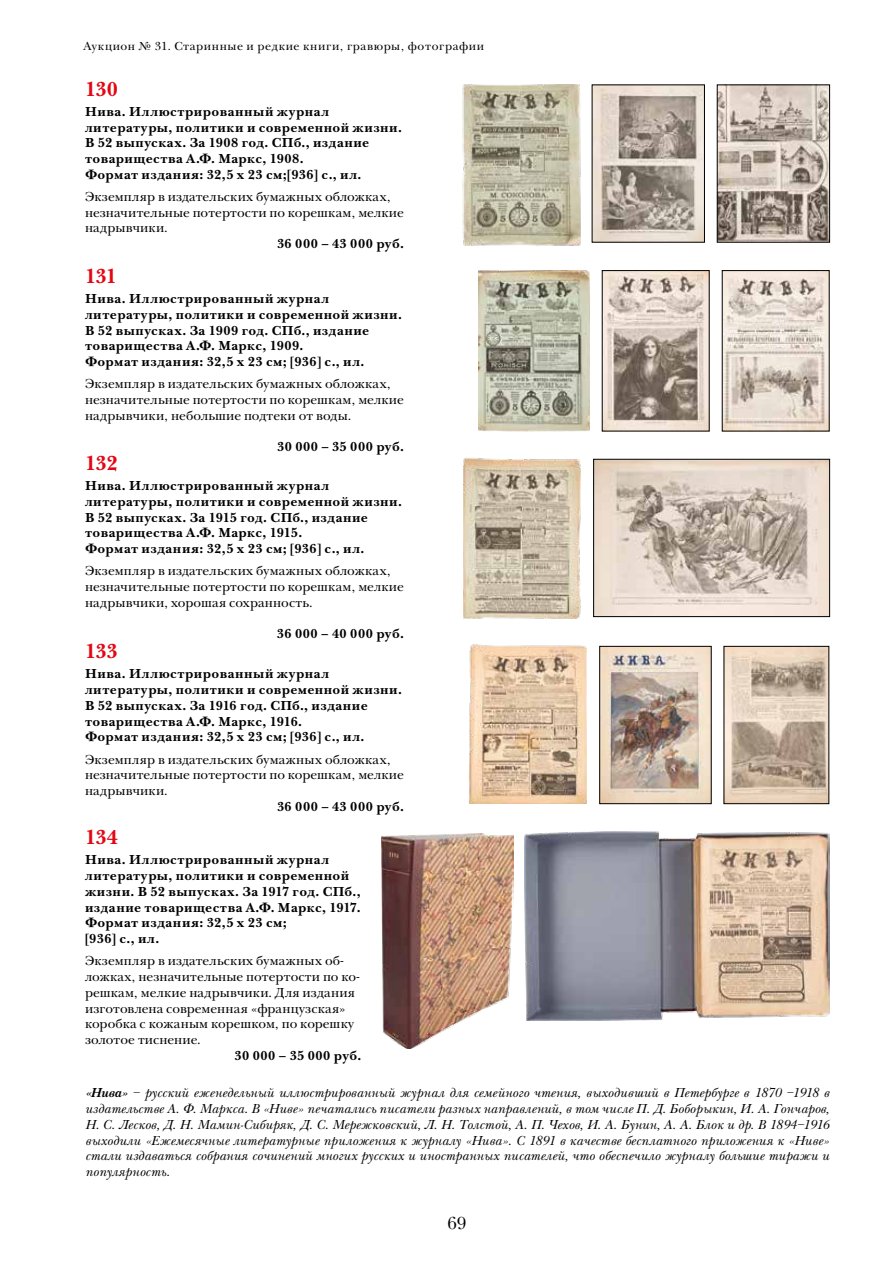
<style>
.page{position:relative;width:893px;height:1263px;background:#fff}
.page>*{position:absolute;margin:0;border:0;box-sizing:border-box;transform-origin:0 0}
.t1{font:700 21px "New Baskerville C";letter-spacing:-.035em;color:#e30613}
.t2{font:18px "New Baskerville C";color:#000}
.t3{font:700 13.5px/15.8px "New Baskerville C";letter-spacing:.03em;color:#000}
.t4{font:13.5px/15.8px "New Baskerville C";letter-spacing:.01em;color:#000}
.t5{font:italic 13.5px/15.8px "New Baskerville C";letter-spacing:.02em;color:#000;text-align:justify}
.t6{font:12px "New Baskerville C";letter-spacing:.05em;color:#000}
.s1{font-weight:700}
</style>
<div class="page">
<img style="left:462px;top:85px;width:119px;height:161px">
<img style="left:594px;top:87px;width:109px;height:153px">
<img style="left:719px;top:87px;width:109px;height:153px">
<div style="left:717px;top:85px;width:113px;height:157px;border:1px solid #000"></div>
<img style="left:478px;top:271px;width:111px;height:160px">
<img style="left:604px;top:272px;width:103px;height:157px">
<img style="left:724px;top:272px;width:103px;height:157px">
<img style="left:463px;top:458px;width:118px;height:160px">
<img style="left:595px;top:461px;width:233px;height:154px">
<div style="left:593px;top:459px;width:237px;height:158px;border:1px solid #000"></div>
<img style="left:469px;top:644px;width:118px;height:160px">
<img style="left:726px;top:648px;width:101px;height:154px">
<div style="left:724px;top:646px;width:105px;height:158px;border:1px solid #000"></div>
<img style="left:601px;top:648px;width:108px;height:154px">
<div style="left:599px;top:646px;width:112px;height:158px;border:1px solid #000"></div>
<img style="left:382px;top:833px;width:131px;height:215px">
<img style="left:524px;top:831px;width:306px;height:189px">
<p class="t6" style="left:84px;top:39px;width:402px">Аукцион № 31. Старинные и редкие книги, гравюры, фотографии</p>
<h1 class="t1" style="left:85px;top:77px;width:35px">130</h1>
<p class="t3" style="left:85px;top:104px;width:318px">Нива. Иллюстрированный журнал литературы, политики и современной жизни.<br>В 52 выпусках. За 1908 год. СПб., издание товарищества А.Ф. Маркс, 1908.<br>Формат издания: 32,5 х 23 см;[936] с., ил.</p>
<p class="t4" style="left:85px;top:189px;width:320px">Экземпляр в издательских бумажных обложках, незначительные потертости по корешкам, мелкие надрывчики.</p>
<p class="t3" style="left:277px;top:236px;width:128px">36 000 – 43 000 руб.</p>
<h1 class="t1" style="left:85px;top:264px;width:33px">131</h1>
<p class="t3" style="left:85px;top:291px;width:318px">Нива. Иллюстрированный журнал литературы, политики и современной жизни.<br>В 52 выпусках. За 1909 год. СПб., издание товарищества А.Ф. Маркс, 1909.<br>Формат издания: 32,5 х 23 см; [936] с., ил.</p>
<p class="t4" style="left:85px;top:376px;width:320px">Экземпляр в издательских бумажных обложках, незначительные потертости по корешкам, мелкие надрывчики, небольшие подтеки от воды.</p>
<p class="t3" style="left:277px;top:439px;width:128px">30 000 – 35 000 руб.</p>
<h1 class="t1" style="left:85px;top:451px;width:34px">132</h1>
<p class="t3" style="left:85px;top:478px;width:318px">Нива. Иллюстрированный журнал литературы, политики и современной жизни.<br>В 52 выпусках. За 1915 год. СПб., издание товарищества А.Ф. Маркс, 1915.<br>Формат издания: 32,5 х 23 см; [936] с., ил.</p>
<p class="t4" style="left:85px;top:563px;width:320px">Экземпляр в издательских бумажных обложках, незначительные потертости по корешкам, мелкие надрывчики, хорошая сохранность.</p>
<p class="t3" style="left:277px;top:626px;width:129px">36 000 – 40 000 руб.</p>
<h1 class="t1" style="left:85px;top:639px;width:34px">133</h1>
<p class="t3" style="left:85px;top:666px;width:318px">Нива. Иллюстрированный журнал литературы, политики и современной жизни.<br>В 52 выпусках. За 1916 год. СПб., издание товарищества А.Ф. Маркс, 1916.<br>Формат издания: 32,5 х 23 см; [936] с., ил.</p>
<p class="t4" style="left:85px;top:751px;width:320px">Экземпляр в издательских бумажных обложках, незначительные потертости по корешкам, мелкие надрывчики.</p>
<p class="t3" style="left:277px;top:799px;width:128px">36 000 – 43 000 руб.</p>
<h1 class="t1" style="left:85px;top:825px;width:35px">134</h1>
<p class="t3" style="left:85px;top:852px;width:277px">Нива. Иллюстрированный журнал литературы, политики и современной жизни. В 52 выпусках. За 1917 год. СПб., издание товарищества А.Ф. Маркс, 1917.<br>Формат издания: 32,5 х 23 см;<br>[936] с., ил.</p>
<p class="t4" style="left:85px;top:953px;width:276px">Экземпляр в издательских бумажных об&shy;ложках, незначительные потертости по ко&shy;решкам, мелкие надрывчики. Для издания изготовлена современная «французская» коробка с кожаным корешком, по корешку золотое тиснение.</p>
<p class="t3" style="left:235px;top:1048px;width:128px">30 000 – 35 000 руб.</p>
<p class="t5" style="left:85px;top:1085px;width:746px"><span class="s1">«Нива»</span> – русский еженедельный иллюстрированный журнал для семейного чтения, выходивший в Петербурге в 1870 –1918 в издательстве А. Ф. Маркса. В «Ниве» печатались писатели разных направлений, в том числе П. Д. Боборыкин, И. А. Гончаров, Н. С. Лесков, Д. Н. Мамин-Сибиряк, Д. С. Мережковский, Л. Н. Толстой, А. П. Чехов, И. А. Бунин, А. А. Блок и др. В 1894–1916 выходили «Ежемесячные литературные приложения к журналу «Нива». С 1891 в качестве бесплатного приложения к «Ниве» стали издаваться собрания сочинений многих русских и иностранных писателей, что обеспечило журналу большие тиражи и популярность.</p>
<h2 class="t2" style="left:448px;top:1212px;width:20px">69</h2>
</div>
